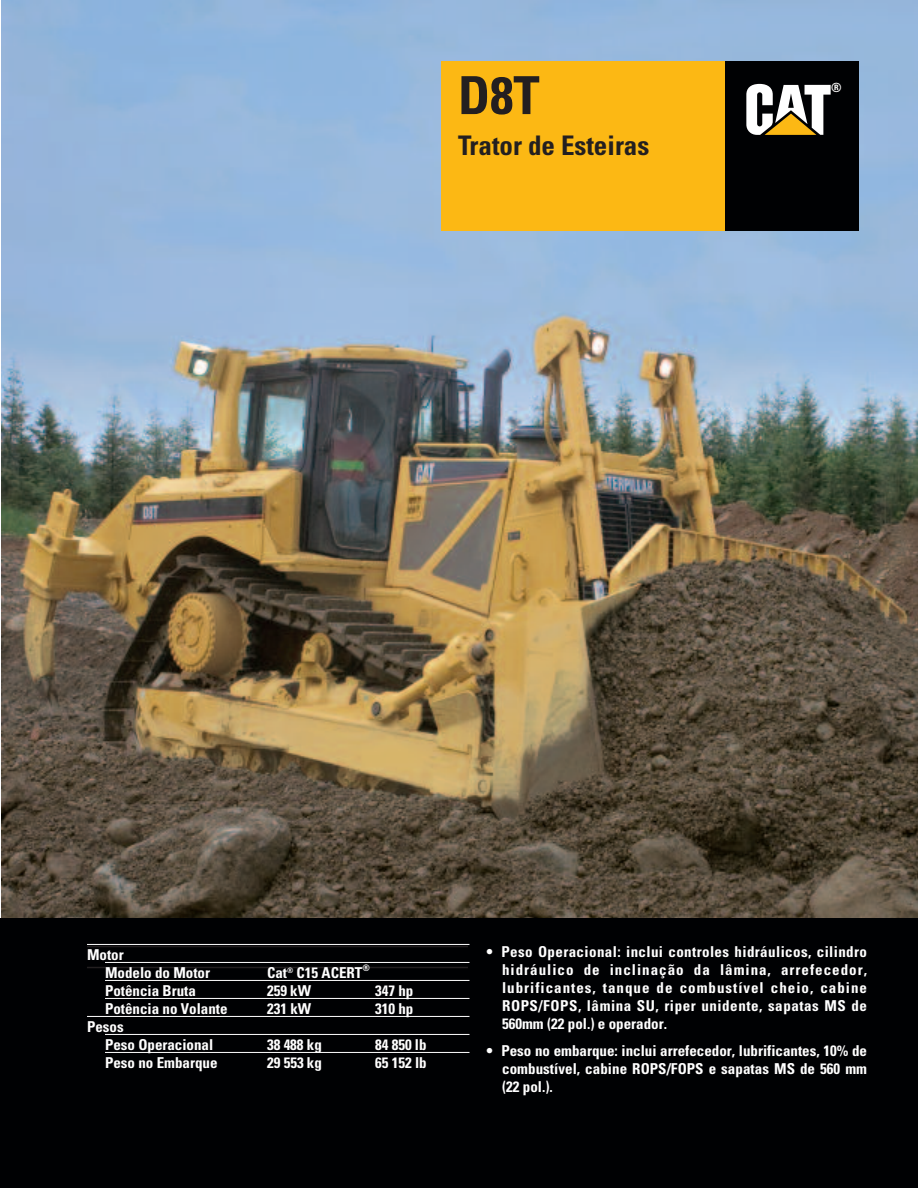
<style>
.page{position:relative;width:918px;height:1188px;background:#fff}
.page>*{position:absolute;margin:0;border:0;box-sizing:border-box;transform-origin:0 0}
.t1{font:700 condensed 52.5px "Univers";color:#231f20}
.t2{font:700 condensed 27px "Univers";color:#231f20}
.t3{font:700 condensed 15px/18px "Univers";color:#fff;text-align:justify}
.t4{font:700 condensed 12.75px "Univers";color:#fff}
</style>
<div class="page">
<img style="left:2px;top:0;width:916px;height:918px">
<div style="left:0;top:918px;width:918px;height:270px;background:#000103"></div>
<hr style="left:87px;top:946px;width:381px;height:1px;background:#231f20">
<hr style="left:87px;top:967px;width:381px;height:1px;background:#231f20">
<hr style="left:87px;top:944px;width:383px;height:1px;background:#fff">
<hr style="left:105px;top:962px;width:365px;height:1px;background:#fff">
<hr style="left:105px;top:980px;width:365px;height:1px;background:#fff">
<hr style="left:105px;top:998px;width:365px;height:1px;background:#fff">
<hr style="left:87px;top:1016px;width:383px;height:1px;background:#fff">
<hr style="left:105px;top:1034px;width:365px;height:1px;background:#fff">
<hr style="left:105px;top:1052px;width:365px;height:1px;background:#fff">
<div style="left:441px;top:61px;width:284px;height:169px;background:#fcb814"></div>
<div style="left:725px;top:61px;width:134px;height:169px;background:#000103"></div>
<svg style="left:746px;top:84px;width:85px;height:51px"></svg>
<h1 class="t1" style="left:458px;top:76px;width:83px">D8T</h1>
<h2 class="t2" style="left:458px;top:135px;width:193px">Trator de Esteiras</h2>
<p class="t4" style="left:831px;top:83px;width:12px">®</p>
<p class="t3" style="left:105px;top:947px;width:106px;text-indent:-18px">Motor<br>Modelo do Motor</p>
<p class="t3" style="left:267px;top:965px;width:104px">Cat<sup>®</sup> C15 ACERT<sup>®</sup></p>
<p class="t3" style="left:105px;top:983px;width:92px">Potência Bruta</p>
<p class="t3" style="left:267px;top:983px;width:46px">259 kW</p>
<p class="t3" style="left:375px;top:983px;width:40px">347 hp</p>
<p class="t3" style="left:105px;top:1001px;width:124px">Potência no Volante</p>
<p class="t3" style="left:267px;top:1001px;width:46px">231 kW</p>
<p class="t3" style="left:375px;top:1001px;width:40px">310 hp</p>
<p class="t3" style="left:105px;top:1019px;width:110px;text-indent:-18px">Pesos<br>Peso Operacional</p>
<p class="t3" style="left:267px;top:1037px;width:56px">38 488 kg</p>
<p class="t3" style="left:375px;top:1037px;width:53px">84 850 lb</p>
<p class="t3" style="left:105px;top:1055px;width:114px">Peso no Embarque</p>
<p class="t3" style="left:267px;top:1055px;width:56px">29 553 kg</p>
<p class="t3" style="left:375px;top:1055px;width:53px">65 152 lb</p>
<p class="t3" style="left:502px;top:943px;width:366px;text-indent:-16px">• Peso Operacional: inclui controles hidráulicos, cilindro hidráulico de inclinação da lâmina, arrefecedor, lubrificantes, tanque de combustível cheio, cabine ROPS/FOPS, lâmina SU, riper unidente, sapatas MS de 560mm (22 pol.) e operador.</p>
<p class="t3" style="left:502px;top:1042px;width:367px;text-indent:-16px">• Peso no embarque: inclui arrefecedor, lubrificantes, 10% de combustível, cabine ROPS/FOPS e sapatas MS de 560 mm (22 pol.).</p>
</div>
